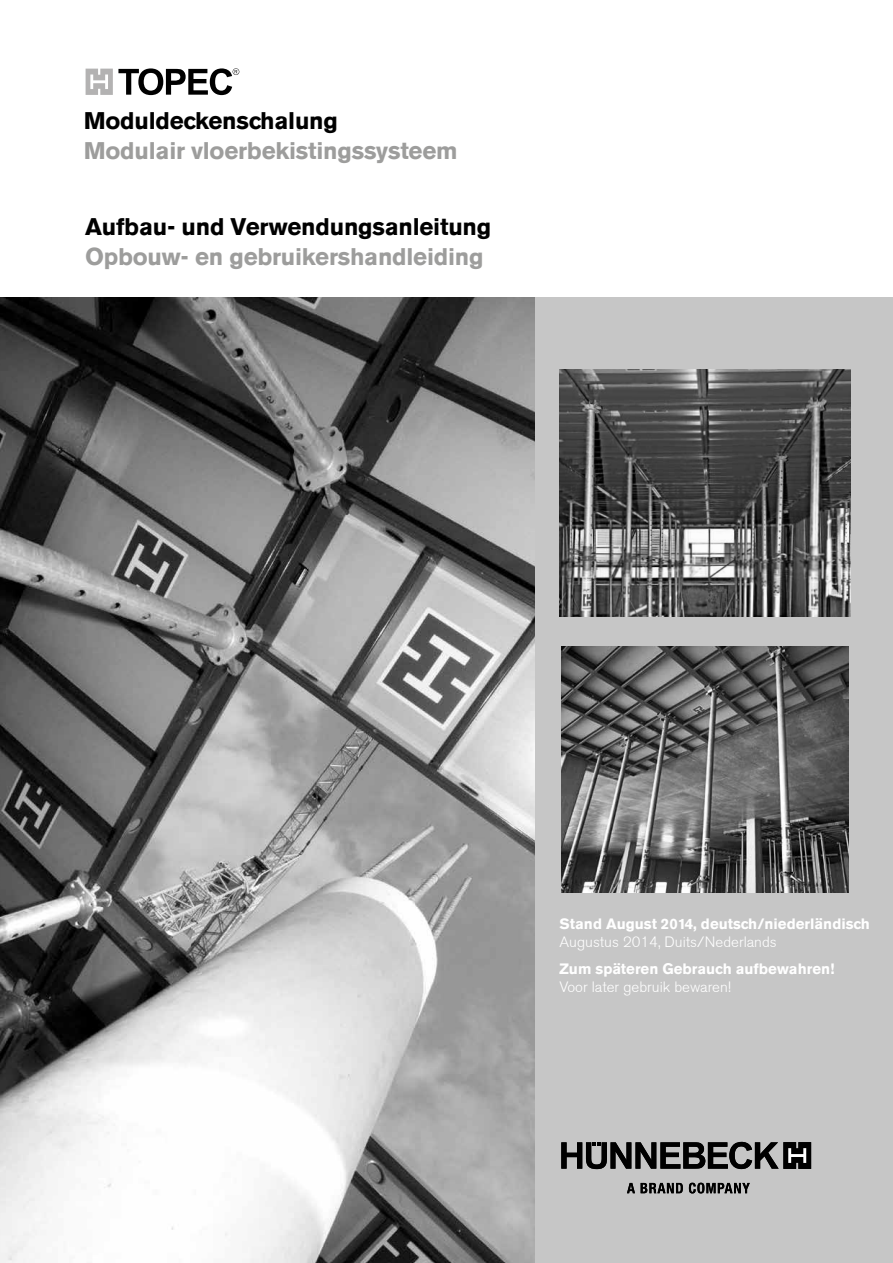
<style>
.page{position:relative;width:893px;height:1263px;background:#fff}
.page>*{position:absolute;margin:0;border:0;box-sizing:border-box;transform-origin:0 0}
.t1{font:700 24px "Berthold Akzidenz Grotesk BE";letter-spacing:-.01em;color:#9d9d9c}
.t2{font:700 24px "Berthold Akzidenz Grotesk BE";letter-spacing:-.01em;color:#000}
.t3{font:700 15px "Berthold Akzidenz Grotesk BE";color:#fff}
.t4{font:300 15px "Berthold Akzidenz Grotesk BE";color:#fff}
</style>
<div class="page">
<div style="left:534px;top:298px;width:359px;height:965px;background:#c6c6c6"></div>
<img style="left:0;top:298px;width:534px;height:965px">
<img style="left:560px;top:370px;width:290px;height:247px">
<img style="left:561px;top:646px;width:288px;height:247px">
<svg style="left:86px;top:68px;width:153px;height:27px"></svg>
<svg style="left:627px;top:1183px;width:8px;height:10px"></svg>
<svg style="left:641px;top:1183px;width:42px;height:10px"></svg>
<svg style="left:689px;top:1183px;width:61px;height:10px"></svg>
<svg style="left:561px;top:1142px;width:250px;height:27px"></svg>
<h1 class="t2" style="left:84px;top:106px;width:256px">Moduldeckenschalung</h1>
<h1 class="t1" style="left:84px;top:136px;width:375px">Modulair vloerbekistingssysteem</h1>
<h1 class="t2" style="left:85px;top:212px;width:408px">Aufbau- und Verwendungsanleitung</h1>
<h1 class="t1" style="left:85px;top:242px;width:400px">Opbouw- en gebruikershandleiding</h1>
<p class="t3" style="left:560px;top:915px;width:312px">Stand August 2014, deutsch/niederländisch</p>
<p class="t4" style="left:560px;top:933px;width:219px">Augustus 2014, Duits/Nederlands</p>
<p class="t3" style="left:560px;top:960px;width:276px">Zum späteren Gebrauch aufbewahren!</p>
<p class="t4" style="left:560px;top:978px;width:173px">Voor later gebruik bewaren!</p>
</div>
